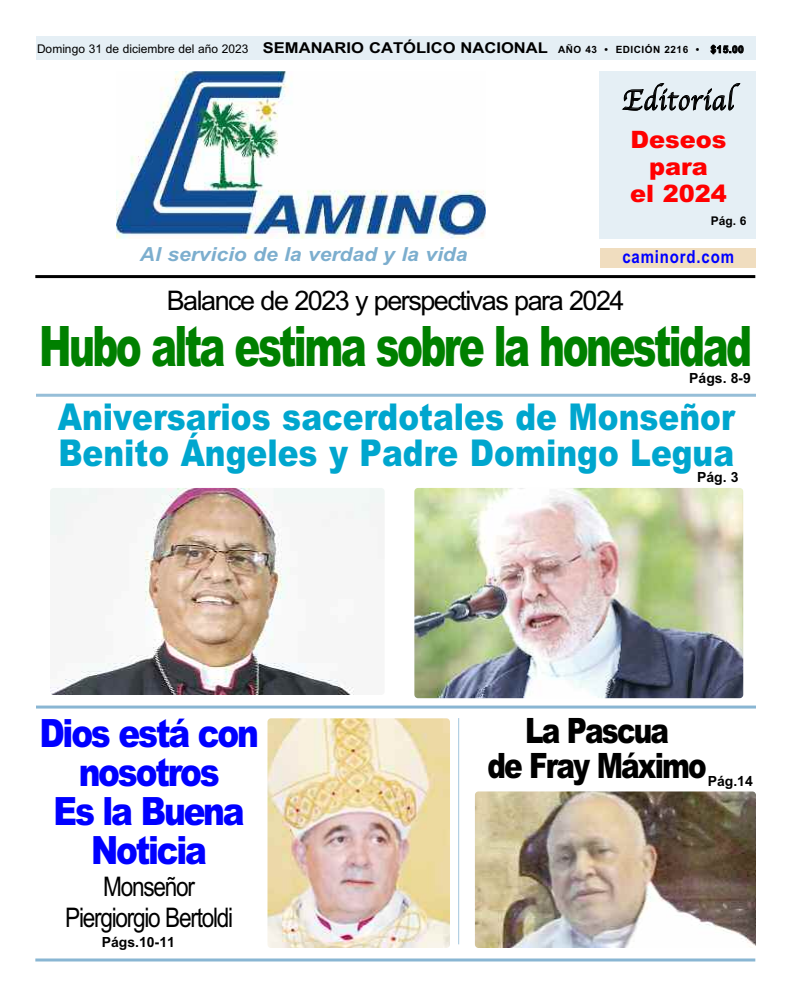
<style>
.page{position:relative;width:792px;height:1008px;background:#fff}
.page>*{position:absolute;margin:0;border:0;box-sizing:border-box;transform-origin:0 0}
.t1{font:900 55.9px "Arial";letter-spacing:-.065em;color:#008000;scale:.7 1}
.t2{font:900 39px/39px "Arial";letter-spacing:-.065em;color:#00f;text-align:center;scale:.84 1}
.t3{font:900 37px/36px "Arial";color:#00a6ce;scale:.84 1}
.t4{font:900 35px/35px "Arial";letter-spacing:-.065em;color:#000;text-align:center;scale:.8 1}
.t5{font:30px "Apple Chancery";letter-spacing:.035em;color:#000;scale:.9 1}
.t6{font:27px "Arial";letter-spacing:-.055em;color:#000}
.t7{font:27px/31.4px "Arial";letter-spacing:-.055em;color:#000;text-align:center;scale:.84 1}
.t8{font:900 24px/27px "Arial";color:#f00;text-align:center}
.t9{font:italic 700 19.4px "Arial";color:#7caece;scale:1.08 1}
.t10{font:700 18px "Arial";letter-spacing:.055em;color:#00f;scale:.83 1}
.t11{font:700 14px "Arial";color:#000}
.t12{font:12px "Arial";color:#000}
.t13{font:700 12px "Arial";color:#000}
.s1{font-weight:700;font-size:15px}
.s2{font-weight:700;font-size:10px}
.s3{font-family:"Arial Bold MT OTF";font-size:10px}
</style>
<div class="page">
<div style="left:600px;top:71px;width:156px;height:167px;background:#e5eff5"></div>
<img style="left:116px;top:71px;width:369px;height:167px">
<div style="left:600px;top:248px;width:156px;height:20px;background:#f0ddbf"></div>
<hr style="left:35px;top:275px;width:720px;height:3px;background:#000">
<div style="left:36px;top:36px;width:720px;height:24px;background:#e5eff5"></div>
<img style="left:267px;top:718px;width:183px;height:230px;border-radius:4px">
<img style="left:50px;top:488px;width:335px;height:207px;border-radius:4px">
<img style="left:414px;top:488px;width:329px;height:210px;border-radius:4px">
<img style="left:475px;top:791px;width:281px;height:157px;border-radius:4px">
<hr style="left:458px;top:718px;width:1px;height:226px;background:#a3c6dd">
<svg style="left:35px;top:958px;width:720px;height:4px;background:#a6c8dd"></svg>
<hr style="left:36px;top:706px;width:720px;height:3px;background:#89b6d3">
<hr style="left:36px;top:394px;width:720px;height:3px;background:#96bed8">
<p class="t12" style="left:37px;top:42px;width:708px">Domingo 31 de diciembre del año 2023 <span class="s1">SEMANARIO CATÓLICO NACIONAL</span> <span class="s2">AÑO 43 • EDICIÓN 2216 •</span> <span class="s3">$15.00</span></p>
<h3 class="t5" style="left:623px;top:82px;width:125px">Editorial</h3>
<h3 class="t8" style="left:630px;top:127px;width:98px">Deseos para<br>el 2024</h3>
<p class="t13" style="left:711px;top:214px;width:37px">Pág. 6</p>
<h3 class="t9" style="left:140px;top:242px;width:305px">Al servicio de la verdad y la vida</h3>
<h3 class="t10" style="left:622px;top:246px;width:136px">caminord.com</h3>
<h3 class="t6" style="left:167px;top:285px;width:459px">Balance de 2023 y perspectivas para 2024</h3>
<h1 class="t1" style="left:39px;top:314px;width:1020px">Hubo alta estima sobre la honestidad</h1>
<p class="t11" style="left:689px;top:370px;width:63px">Págs. 8-9</p>
<h3 class="t3" style="left:58px;top:400px;width:808px">Aniversarios sacerdotales de Monseñor<br>Benito Ángeles y Padre Domingo Legua</h3>
<p class="t11" style="left:697px;top:469px;width:43px">Pág. 3</p>
<h2 class="t2" style="left:39px;top:714px;width:263px">Dios está con nosotros<br>Es la Buena<br>Noticia</h2>
<h3 class="t7" style="left:65px;top:871px;width:202px">Monseñor<br>Piergiorgio Bertoldi</h3>
<p class="t11" style="left:102px;top:934px;width:75px">Págs.10-11</p>
<h3 class="t4" style="left:487px;top:713px;width:276px">La Pascua<br>de Fray Máximo</h3>
<p class="t11" style="left:708px;top:773px;width:47px">Pág.14</p>
</div>
